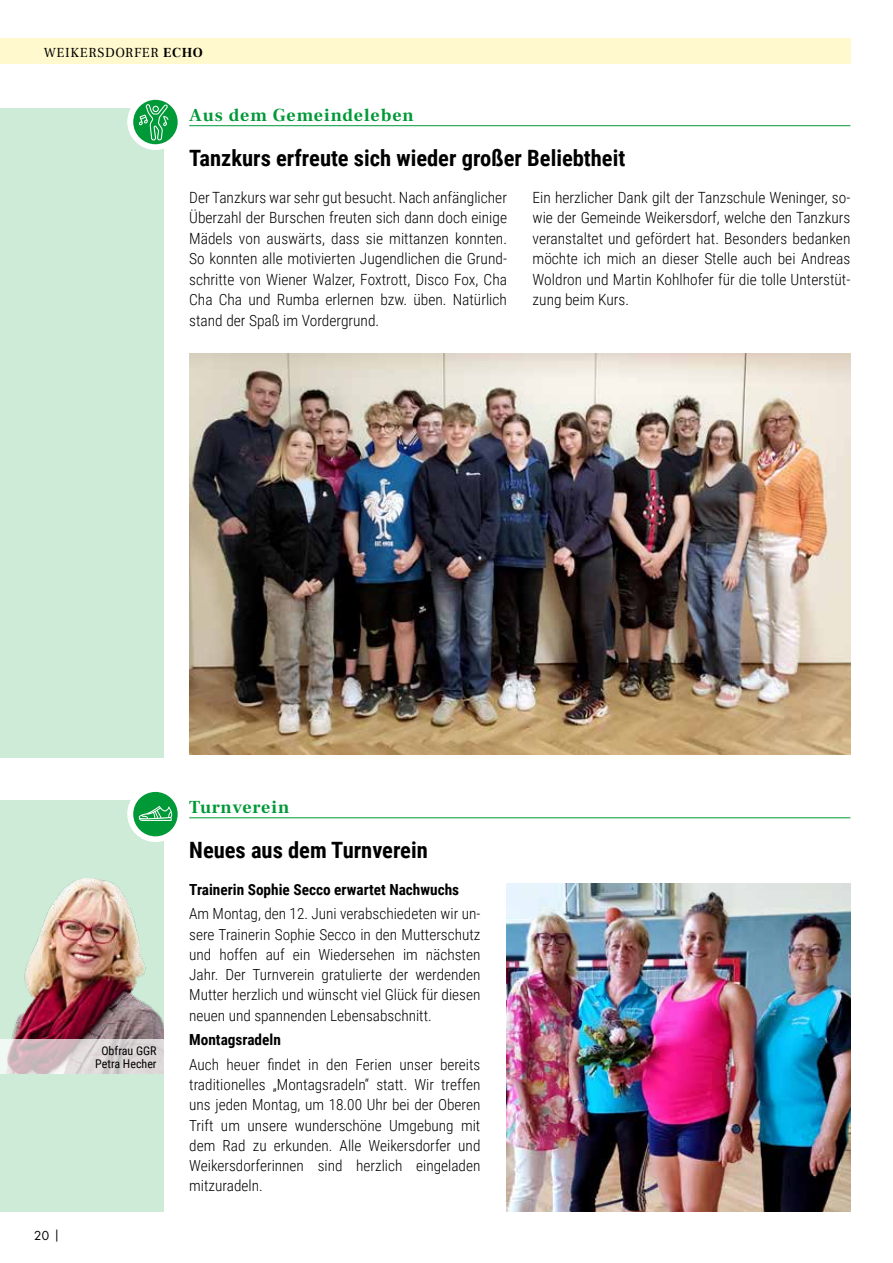
<style>
.page{position:relative;width:893px;height:1263px;background:#fff}
.page>*{position:absolute;margin:0;border:0;box-sizing:border-box;transform-origin:0 0}
.t1{font:700 22.5px "Roboto Condensed";color:#000}
.t2{font:700 18px "Frank Ruhl Libre";letter-spacing:.05em;color:#009938}
.t3{font:300 15.45px/20.4px "Roboto Condensed";color:#000;text-align:justify}
.t4{font:300 15.3px/20.2px "Roboto Condensed";color:#000;text-align:justify}
.t5{font:700 15.3px "Roboto Condensed";color:#000}
.t6{font:13.5px "Frank Ruhl Libre";letter-spacing:.05em;color:#000}
.t7{font:12px/13.5px "Roboto Condensed";color:#000;text-align:center}
.t8{font:12px "Futura Std";color:#000}
.s1{font-weight:700}
</style>
<div class="page">
<div style="left:0;top:39px;width:850px;height:25px;background:#fff9cd"></div>
<div style="left:0;top:108px;width:164px;height:650px;background:#cdebd7"></div>
<div style="left:0;top:800px;width:164px;height:412px;background:#cdebd7"></div>
<div style="left:127px;top:94px;width:57px;height:56px;background:#fff;border-radius:50%"></div>
<div style="left:133px;top:100px;width:45px;height:44px;background:#009938;border-radius:50%"></div>
<div style="left:127px;top:786px;width:57px;height:56px;background:#fff;border-radius:50%"></div>
<div style="left:133px;top:792px;width:45px;height:44px;background:#009938;border-radius:50%"></div>
<hr style="left:189px;top:125px;width:661px;height:1px;background:#009938">
<hr style="left:189px;top:817px;width:661px;height:1px;background:#009938">
<svg style="left:139px;top:104px;width:29px;height:37px"></svg>
<img style="left:189px;top:354px;width:661px;height:401px">
<svg style="left:139px;top:806px;width:34px;height:15px"></svg>
<img style="left:6px;top:878px;width:158px;height:162px">
<svg style="left:0;top:1040px;width:164px;height:34px;background:#d8cdcf"></svg>
<img style="left:506px;top:883px;width:344px;height:329px">
<p class="t6" style="left:44px;top:44px;width:160px">WEIKERSDORFER <span class="s1">ECHO</span></p>
<p class="t2" style="left:189px;top:104px;width:226px">Aus dem Gemeindeleben</p>
<h1 class="t1" style="left:189px;top:142px;width:438px">Tanzkurs erfreute sich wieder großer Beliebtheit</h1>
<p class="t3" style="left:189px;top:187px;width:319px">Der Tanzkurs war sehr gut besucht. Nach anfänglicher Überzahl der Burschen freuten sich dann doch einige Mädels von auswärts, dass sie mittanzen konnten.<br>So konnten alle motivierten Jugendlichen die Grund&shy;schritte von Wiener Walzer, Foxtrott, Disco Fox, Cha Cha Cha und Rumba erlernen bzw. üben. Natürlich stand der Spaß im Vordergrund.</p>
<p class="t3" style="left:533px;top:187px;width:319px">Ein herzlicher Dank gilt der Tanzschule Weninger, so&shy;wie der Gemeinde Weikersdorf, welche den Tanzkurs veranstaltet und gefördert hat. Besonders bedanken möchte ich mich an dieser Stelle auch bei Andreas Woldron und Martin Kohlhofer für die tolle Unterstüt&shy;zung beim Kurs.</p>
<p class="t2" style="left:189px;top:796px;width:102px">Turnverein</p>
<p class="t8" style="left:34px;top:1228px;width:28px">20 |</p>
<p class="t7" style="left:95px;top:1043px;width:63px">Obfrau GGR<br>Petra Hecher</p>
<h1 class="t1" style="left:189px;top:834px;width:240px">Neues aus dem Turnverein</h1>
<p class="t5" style="left:189px;top:879px;width:271px">Trainerin Sophie Secco erwartet Nachwuchs</p>
<p class="t4" style="left:189px;top:903px;width:293px">Am Montag, den 12. Juni verabschiedeten wir un&shy;sere Trainerin Sophie Secco in den Mutterschutz und hoffen auf ein Wiedersehen im nächsten Jahr. Der Turnverein gratulierte der werdenden Mutter herzlich und wünscht viel Glück für diesen neuen und spannenden Lebensabschnitt.</p>
<p class="t5" style="left:189px;top:1029px;width:93px">Montagsradeln</p>
<p class="t4" style="left:189px;top:1053px;width:293px">Auch heuer findet in den Ferien unser bereits traditionelles „Montagsradeln“ statt. Wir treffen uns jeden Montag, um 18.00 Uhr bei der Oberen Trift um unsere wunderschöne Umgebung mit dem Rad zu erkunden. Alle Weikersdorfer und Weikersdorferinnen sind herzlich eingeladen mitzuradeln.</p>
</div>
